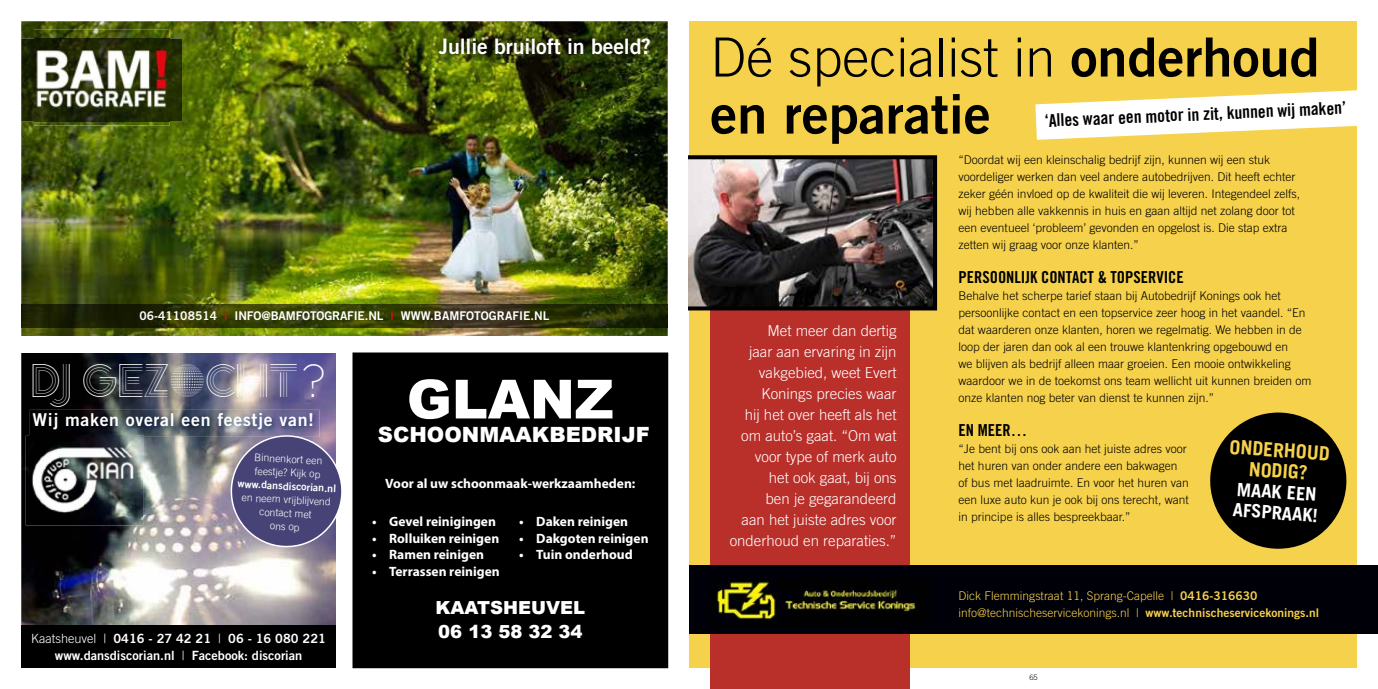
<style>
.page{position:relative;width:1378px;height:689px;background:#fff}
.page>*{position:absolute;margin:0;border:0;box-sizing:border-box;transform-origin:0 0}
.t1{font:300 54px "Trade Gothic LT Std";color:#000}
.t2{font:54px "Trade Gothic LT Std Bd 2";color:#000}
.t3{font:900 54px "Arial";color:#fff}
.t4{font:33.75px "Disco Diva";color:#fff}
.t5{font:21.3px "Trade Gothic LT Std Bd 2";letter-spacing:-.005em;color:#fff}
.t6{font:900 21px "Arial";color:#fff}
.t7{font:700 19.65px/20.7px "Trade Gothic LT Std";color:#f6d14c;text-align:center}
.t8{font:700 18.45px/20.7px "Trade Gothic LT Std";color:#fff}
.t9{font:900 18px/24px "Arial";color:#fff}
.t10{font:17.7px "Trade Gothic LT Std Bd 2";letter-spacing:.04em;color:#fff}
.t11{font:17.55px "Trade Gothic LT Std Bd Cn 20";color:#000}
.t12{font:16.5px "Trade Gothic LT Std Bd Cn 20";color:#000}
.t13{font:300 15px/21px "Trade Gothic LT Std";color:#fff;text-align:right}
.t14{font:700 13.5px "Myriad Pro";color:#fff}
.t15{font:12.75px/17px "Trade Gothic LT Std Bd 2";color:#fff;text-align:center}
.t16{font:300 12px/17px "Trade Gothic LT Std";color:#000}
.t17{font:300 12px/17px "Trade Gothic LT Std";color:#f6d14c}
.t18{font:12px "Trade Gothic LT Std Bd 2";letter-spacing:.005em;color:#fff}
.t19{font:300 10.5px/13.5px "Trade Gothic LT Std";color:#fff}
.t20{font:10.5px "Trade Gothic LT Std Bd 2";color:#fff}
.t21{font:300 7.5px "Trade Gothic LT Std";color:#000}
.s1{color:#e30613}
.s2{font-family:"Gotham";font-weight:200;font-size:46.8px}
.s3{font-family:"Trade Gothic LT Std";font-weight:300}
.s4{font-family:"Trade Gothic LT Std Bd 2";font-weight:400}
</style>
<div class="page">
<div style="left:689px;top:21px;width:667px;height:647px;background:#f6d14c"></div>
<div style="left:710px;top:157px;width:199px;height:532px;background:#b92f2a"></div>
<img style="left:689px;top:155px;width:248px;height:155px">
<div style="left:689px;top:566px;width:689px;height:68px;background:#000008"></div>
<img style="left:717px;top:578px;width:199px;height:42px">
<svg style="left:1210px;top:412px;width:137px;height:137px"></svg>
<svg style="left:1035px;top:89px;width:322px;height:51px"></svg>
<img style="left:21px;top:21px;width:647px;height:315px">
<img style="left:21px;top:304px;width:647px;height:23px">
<img style="left:21px;top:38px;width:161px;height:84px">
<img style="left:34px;top:30px;width:135px;height:95px">
<img style="left:34px;top:38px;width:135px;height:84px">
<img style="left:431px;top:29px;width:227px;height:33px">
<img style="left:21px;top:353px;width:315px;height:272px">
<div style="left:21px;top:625px;width:315px;height:43px;background:#000"></div>
<img style="left:30px;top:410px;width:289px;height:27px">
<svg style="left:228px;top:433px;width:114px;height:115px;background:#666089"></svg>
<img style="left:26px;top:436px;width:117px;height:89px">
<img style="left:30px;top:436px;width:113px;height:1px">
<img style="left:29px;top:442px;width:113px;height:77px">
<div style="left:353px;top:353px;width:315px;height:315px;background:#000"></div>
<h3 class="t5" style="left:439px;top:33px;width:214px">Jullie bruiloft in beeld?</h3>
<p class="t18" style="left:139px;top:308px;width:412px">06-41108514 <span class="s1">|</span> INFO@BAMFOTOGRAFIE.NL <span class="s1">|</span> WWW.BAMFOTOGRAFIE.NL</p>
<h2 class="t4" style="left:31px;top:363px;width:296px">DJ GEZOCHT<span class="s2">?</span></h2>
<h3 class="t10" style="left:33px;top:409px;width:283px">Wij maken overal een feestje van!</h3>
<p class="t19" style="left:255px;top:450px;width:70px;rotate:3deg">Binnenkort een feestje? Kijk op</p>
<p class="t20" style="left:238px;top:477px;width:100px;rotate:3deg">www.dansdiscorian.nl</p>
<p class="t19" style="left:242px;top:490px;width:91px;text-align:center;rotate:3deg">en neem vrijblijvend contact met<br>ons op</p>
<p class="t15" style="left:31px;top:630px;width:296px"><span class="s3">Kaatsheuvel |</span> 0416 - 27 42 21 <span class="s3">|</span> 06 - 16 080 221 www.dansdiscorian.nl <span class="s3">|</span> Facebook: discorian</p>
<h1 class="t3" style="left:407px;top:360px;width:208px">GLANZ</h1>
<h3 class="t6" style="left:378px;top:420px;width:273px">SCHOONMAAKBEDRIJF</h3>
<p class="t14" style="left:385px;top:474px;width:252px">Voor al uw schoonmaak-werkzaamheden:</p>
<p class="t14" style="left:372px;top:513px;width:125px">• Gevel reinigingen</p>
<p class="t14" style="left:372px;top:529px;width:129px">• Rolluiken reinigen</p>
<p class="t14" style="left:372px;top:546px;width:114px">• Ramen reinigen</p>
<p class="t14" style="left:372px;top:562px;width:129px">• Terrassen reinigen</p>
<p class="t14" style="left:519px;top:513px;width:110px">• Daken reinigen</p>
<p class="t14" style="left:519px;top:529px;width:131px">• Dakgoten reinigen</p>
<p class="t14" style="left:519px;top:546px;width:115px">• Tuin onderhoud</p>
<h3 class="t9" style="left:435px;top:595px;width:151px">KAATSHEUVEL<br>06 13 58 32 34</h3>
<h1 class="t1" style="left:710px;top:25px;width:611px">Dé specialist in <span class="s4">onderhoud</span></h1>
<h1 class="t2" style="left:710px;top:81px;width:282px">en reparatie</h1>
<h3 class="t11" style="left:1044px;top:109px;width:303px;rotate:-2deg">‘Alles waar een motor in zit, kunnen wij maken’</h3>
<p class="t13" style="left:730px;top:320px;width:168px">Met meer dan dertig<br>jaar aan ervaring in zijn vakgebied, weet Evert<br>Konings precies waar<br>hij het over heeft als het om auto’s gaat. “Om wat voor type of merk auto<br>het ook gaat, bij ons<br>ben je gegarandeerd<br>aan het juiste adres voor onderhoud en reparaties.”</p>
<p class="t16" style="left:958px;top:151px;width:343px">“Doordat wij een kleinschalig bedrijf zijn, kunnen wij een stuk voordeliger werken dan veel andere autobedrijven. Dit heeft echter zeker géén invloed op de kwaliteit die wij leveren. Integendeel zelfs, wij hebben alle vakkennis in huis en gaan altijd net zolang door tot een eventueel ‘probleem’ gevonden en opgelost is. Die stap extra zetten wij graag voor onze klanten.”</p>
<h3 class="t12" style="left:958px;top:267px;width:227px">PERSOONLIJK CONTACT &amp; TOPSERVICE</h3>
<p class="t16" style="left:958px;top:287px;width:354px">Behalve het scherpe tarief staan bij Autobedrijf Konings ook het persoonlijke contact en een topservice zeer hoog in het vaandel. “En dat waarderen onze klanten, horen we regelmatig. We hebben in de loop der jaren dan ook al een trouwe klantenkring opgebouwd en<br>we blijven als bedrijf alleen maar groeien. Een mooie ontwikkeling waardoor we in de toekomst ons team wellicht uit kunnen breiden om onze klanten nog beter van dienst te kunnen zijn.”</p>
<h3 class="t12" style="left:958px;top:420px;width:70px">EN MEER…</h3>
<p class="t16" style="left:958px;top:440px;width:232px">“Je bent bij ons ook aan het juiste adres voor het huren van onder andere een bakwagen of bus met laadruimte. En voor het huren van een luxe auto kun je ook bij ons terecht, want in principe is alles bespreekbaar.”</p>
<h3 class="t7" style="left:1230px;top:436px;width:102px;rotate:4deg">ONDERHOUD<br>NODIG?</h3>
<h3 class="t8" style="left:1235px;top:478px;width:87px;rotate:4deg">MAAK EEN<br>AFSPRAAK!</h3>
<p class="t17" style="left:958px;top:587px;width:362px">Dick Flemmingstraat 11, Sprang-Capelle | <span class="s4">0416-316630 </span>info@technischeservicekonings.nl | <span class="s4">www.technischeservicekonings.nl</span></p>
<p class="t21" style="left:1029px;top:672px;width:10px">65</p>
</div>
